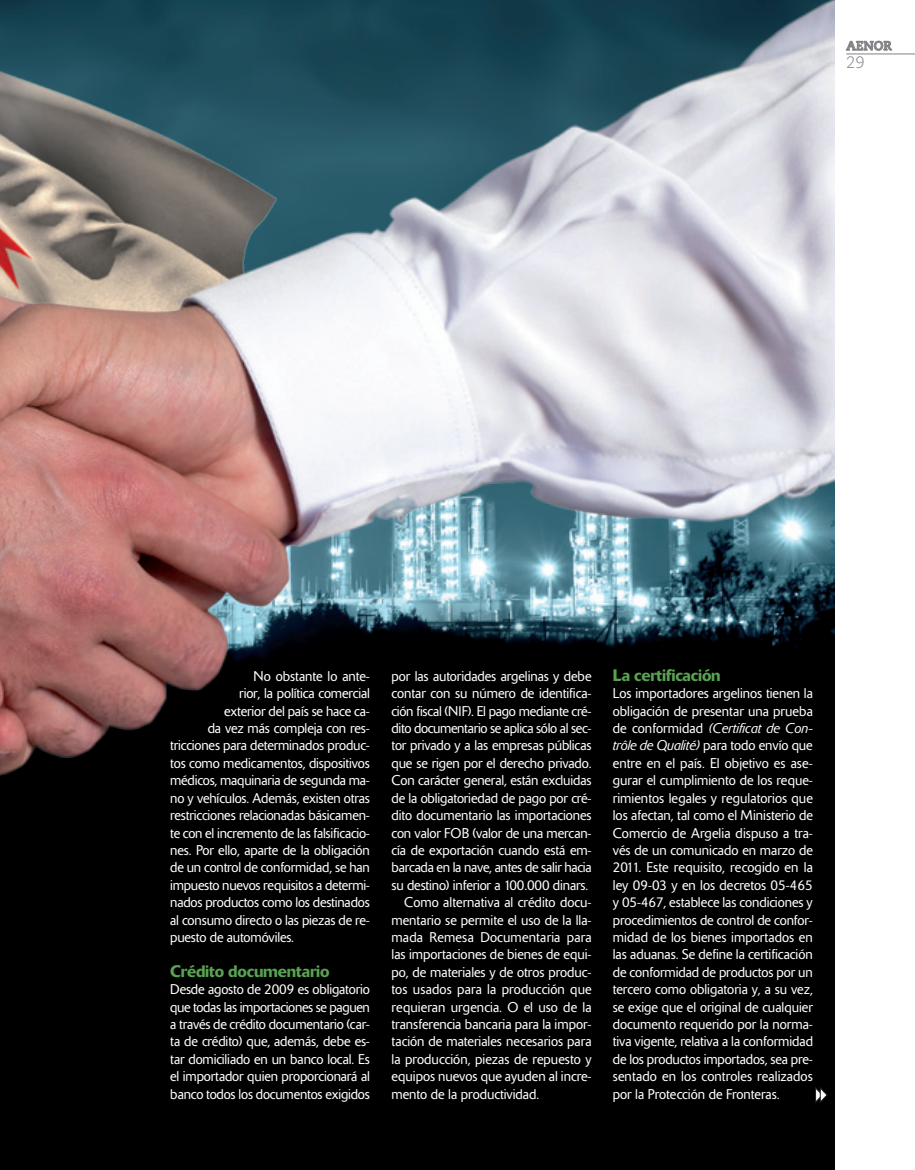
<style>
.page{position:relative;width:915px;height:1170px;background:#fff}
.page>*{position:absolute;margin:0;border:0;box-sizing:border-box;transform-origin:0 0}
._04_LADILLO{font:500 16.5px "Delta";letter-spacing:-.01em;color:#58a351}
.t1{font:300 16.5px "Caecilia LT Std";color:#808285}
._04_TEXTO_CORRIDO{font:300 13.95px/17.4px "Delta";letter-spacing:-.01em;color:#fff;text-align:justify}
.t2{font:700 12.75px "Caecilia LT Std";color:#808285}
.s1{font-style:italic}
</style>
<div class="page">
<div style="left:0;top:0;width:833px;height:1169px;background:#000"></div>
<img style="left:0;top:0;width:833px;height:776px">
<svg style="left:846px;top:41px;width:45px;height:10px"></svg>
<hr style="left:846px;top:54px;width:68px;height:1px;background:#808285">
<svg style="left:815px;top:1087px;width:12px;height:16px"></svg>
<p class="t2" style="left:846px;top:38px;width:47px">AENOR</p>
<p class="t1" style="left:846px;top:53px;width:20px">29</p>
<p class="_04_TEXTO_CORRIDO" style="left:253px;top:667px;width:118px">No obstante lo ante-</p>
<p class="_04_TEXTO_CORRIDO" style="left:239px;top:684px;width:132px">rior, la política comercial</p>
<p class="_04_TEXTO_CORRIDO" style="left:224px;top:702px;width:147px">exterior del país se hace ca-</p>
<p class="_04_TEXTO_CORRIDO" style="left:208px;top:719px;width:164px">da vez más compleja con res-</p>
<p class="_04_TEXTO_CORRIDO" style="left:170px;top:737px;width:201px">tricciones para determinados produc-</p>
<p class="_04_TEXTO_CORRIDO" style="left:170px;top:754px;width:201px">tos como medicamentos, dispositivos</p>
<p class="_04_TEXTO_CORRIDO" style="left:170px;top:771px;width:201px">médicos, maquinaria de segunda ma-</p>
<p class="_04_TEXTO_CORRIDO" style="left:170px;top:789px;width:201px">no y vehículos. Además, existen otras</p>
<p class="_04_TEXTO_CORRIDO" style="left:170px;top:806px;width:201px">restricciones relacionadas básicamen-</p>
<p class="_04_TEXTO_CORRIDO" style="left:170px;top:824px;width:201px">te con el incremento de las falsificacio-</p>
<p class="_04_TEXTO_CORRIDO" style="left:170px;top:841px;width:201px">nes. Por ello, aparte de la obligación</p>
<p class="_04_TEXTO_CORRIDO" style="left:170px;top:858px;width:201px">de un control de conformidad, se han</p>
<p class="_04_TEXTO_CORRIDO" style="left:170px;top:876px;width:201px">impuesto nuevos requisitos a determi-</p>
<p class="_04_TEXTO_CORRIDO" style="left:170px;top:893px;width:201px">nados productos como los destinados</p>
<p class="_04_TEXTO_CORRIDO" style="left:170px;top:911px;width:201px">al consumo directo o las piezas de re-</p>
<p class="_04_TEXTO_CORRIDO" style="left:170px;top:928px;width:125px">puesto de automóviles.</p>
<p class="_04_LADILLO" style="left:170px;top:960px;width:161px">Crédito documentario</p>
<p class="_04_TEXTO_CORRIDO" style="left:170px;top:980px;width:201px">Desde agosto de 2009 es obligatorio que todas las importaciones se paguen a través de crédito documentario (car&shy;ta de crédito) que, además, debe es&shy;tar domiciliado en un banco local. Es el importador quien proporcionará al banco todos los documentos exigidos</p>
<p class="_04_TEXTO_CORRIDO" style="left:391px;top:667px;width:201px">por las autoridades argelinas y debe contar con su número de identifica&shy;ción fiscal (NIF). El pago mediante cré&shy;dito documentario se aplica sólo al sec&shy;tor privado y a las empresas públicas que se rigen por el derecho privado.<br>Con carácter general, están excluidas de la obligatoriedad de pago por cré&shy;dito documentario las importaciones con valor FOB (valor de una mercan&shy;cía de exportación cuando está em&shy;barcada en la nave, antes de salir hacia su destino) inferior a 100.000 dinars.</p>
<p class="_04_TEXTO_CORRIDO" style="left:391px;top:893px;width:201px;text-indent:13px">Como alternativa al crédito docu&shy;mentario se permite el uso de la lla&shy;mada Remesa Documentaria para las importaciones de bienes de equi&shy;po, de materiales y de otros produc&shy;tos usados para la producción que requieran urgencia. O el uso de la transferencia bancaria para la impor&shy;tación de materiales necesarios para la producción, piezas de repuesto y equipos nuevos que ayuden al incre&shy;mento de la productividad.</p>
<p class="_04_LADILLO" style="left:612px;top:665px;width:109px">La certificación</p>
<p class="_04_TEXTO_CORRIDO" style="left:612px;top:684px;width:201px">Los importadores argelinos tienen la obligación de presentar una prueba de conformidad <span class="s1">(Certificat de Con&shy;trôle de Qualité)</span> para todo envío que entre en el país. El objetivo es ase&shy;gurar el cumplimiento de los reque&shy;rimientos legales y regulatorios que los afectan, tal como el Ministerio de Comercio de Argelia dispuso a tra&shy;vés de un comunicado en marzo de 2011. Este requisito, recogido en la ley 09-03 y en los decretos 05-465 y 05-467, establece las condiciones y procedimientos de control de confor&shy;midad de los bienes importados en las aduanas. Se define la certificación de conformidad de productos por un tercero como obligatoria y, a su vez, se exige que el original de cualquier documento requerido por la norma&shy;tiva vigente, relativa a la conformidad de los productos importados, sea pre&shy;sentado en los controles realizados por la Protección de Fronteras.</p>
</div>
